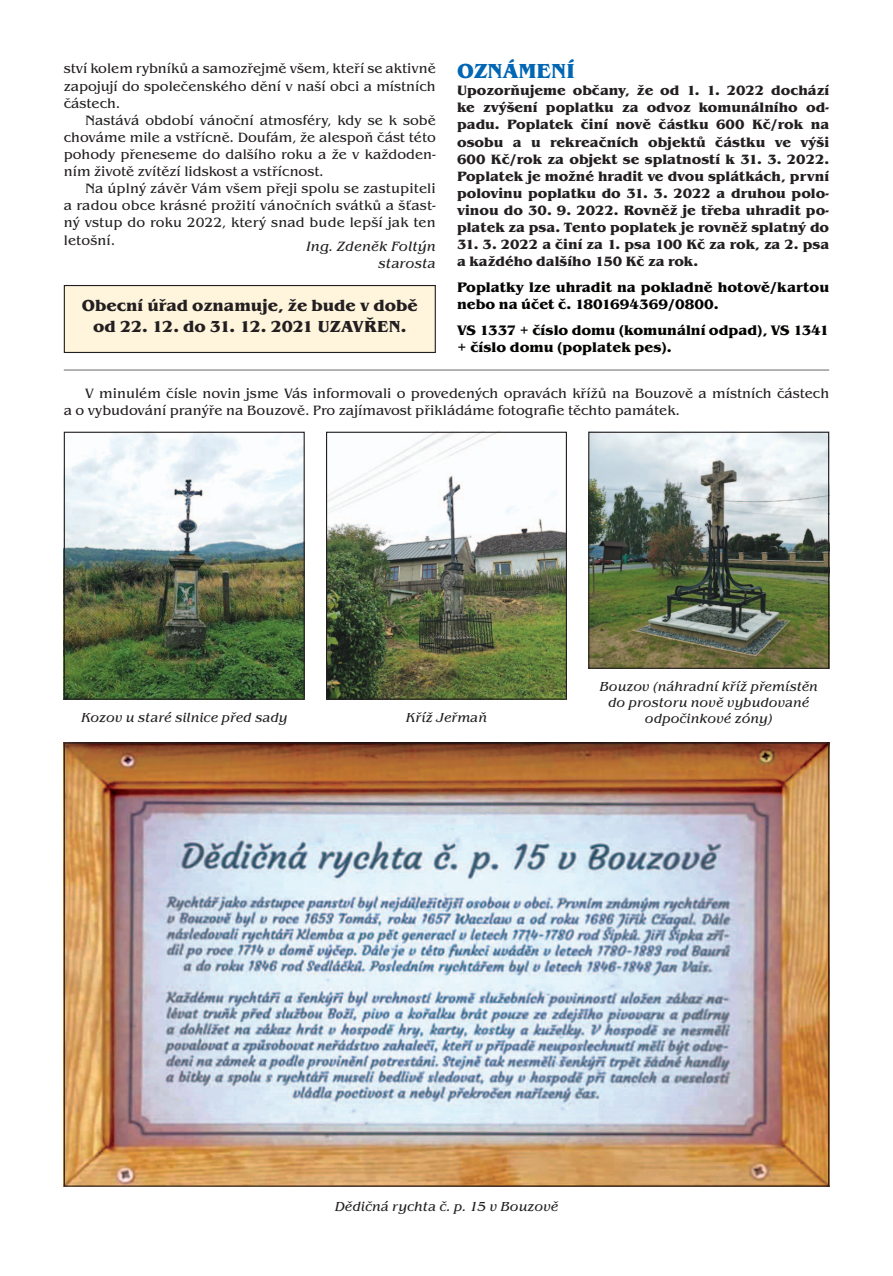
<style>
.page{position:relative;width:893px;height:1276px;background:#fff}
.page>*{position:absolute;margin:0;border:0;box-sizing:border-box;transform-origin:0 0}
.t1{font:700 21px "Benguiat Itc TOT";color:#0166b3}
.t2{font:700 16.5px/21px "Benguiat Itc TOT";color:#231f20;text-align:center}
.t3{font:700 14.25px/17.1px "Benguiat Itc TOT";color:#040503}
.t4{font:13.95px/17.1px "Benguiat Itc TOT";color:#231f20;text-align:justify}
.t5{font:700 13.95px/17.1px "Benguiat Itc TOT";color:#231f20;text-align:justify}
.t6{font:italic 13.95px/17.1px "Benguiat Itc TOT";letter-spacing:.01em;color:#231f20;text-align:right}
.t7{font:italic 13.5px/16.2px "Benguiat Itc TOT";color:#231f20;text-align:center}
</style>
<div class="page">
<img style="left:66px;top:434px;width:237px;height:263px">
<div style="left:64px;top:432px;width:241px;height:267px;border:1px solid #231f20"></div>
<div style="left:64px;top:285px;width:371px;height:67px;background:#fef5dc"></div>
<div style="left:64px;top:285px;width:372px;height:68px;border:1px solid #231f20"></div>
<hr style="left:64px;top:369px;width:765px;height:1px;background:#231f20">
<img style="left:590px;top:434px;width:237px;height:233px">
<div style="left:588px;top:432px;width:241px;height:237px;border:1px solid #231f20"></div>
<img style="left:328px;top:434px;width:237px;height:263px">
<div style="left:326px;top:432px;width:241px;height:267px;border:1px solid #231f20"></div>
<img style="left:66px;top:744px;width:761px;height:440px">
<h1 class="t1" style="left:457px;top:59px;width:119px">OZNÁMENÍ</h1>
<p class="t5" style="left:457px;top:82px;width:374px">Upozorňujeme občany, že od 1. 1. 2022 dochází ke zvýšení poplatku za odvoz komunálního od&shy;padu. Poplatek činí nově částku 600 Kč/rok na osobu a u rekreačních objektů částku ve výši 600 Kč/rok za objekt se splatností k 31. 3. 2022.<br>Poplatek je možné hradit ve dvou splátkách, první polovinu poplatku do 31. 3. 2022 a druhou polo&shy;vinou do 30. 9. 2022. Rovněž je třeba uhradit po&shy;platek za psa. Tento poplatek je rovněž splatný do</p>
<p class="t5" style="left:457px;top:236px;width:373px">31. 3. 2022 a činí za 1. psa 100 Kč za rok, za 2. psa a každého dalšího 150 Kč za rok.</p>
<p class="t3" style="left:457px;top:279px;width:374px">Poplatky lze uhradit na pokladně hotově/kartou nebo na účet č. 1801694369/0800.</p>
<p class="t3" style="left:457px;top:322px;width:374px">VS 1337 + číslo domu (komunální odpad), VS 1341 + číslo domu (poplatek pes).</p>
<p class="t4" style="left:64px;top:385px;width:767px;text-indent:21px">V minulém čísle novin jsme Vás informovali o provedených opravách křížů na Bouzově a místních částech a o vybudování pranýře na Bouzově. Pro zajímavost přikládáme fotografie těchto památek.</p>
<p class="t4" style="left:64px;top:60px;width:374px">ství kolem rybníků a samozřejmě všem, kteří se aktivně zapojují do společenského dění v naší obci a místních částech.</p>
<p class="t4" style="left:64px;top:112px;width:374px;text-indent:21px">Nastává období vánoční atmosféry, kdy se k sobě chováme mile a vstřícně. Doufám, že alespoň část této pohody přeneseme do dalšího roku a že v každoden&shy;ním životě zvítězí lidskost a vstřícnost.</p>
<p class="t4" style="left:64px;top:180px;width:374px;text-indent:21px">Na úplný závěr Vám všem přeji spolu se zastupiteli a radou obce krásné prožití vánočních svátků a šťast&shy;ný vstup do roku 2022, který snad bude lepší jak ten letošní.</p>
<p class="t6" style="left:306px;top:237px;width:131px">Ing. Zdeněk Foltýn starosta</p>
<p class="t2" style="left:82px;top:295px;width:338px">Obecní úřad oznamuje, že bude v době od 22. 12. do 31. 12. 2021 uzavřen.</p>
<p class="t7" style="left:81px;top:709px;width:208px">Kozov u staré silnice před sady</p>
<p class="t7" style="left:406px;top:709px;width:83px">Kříž Jeřmaň</p>
<p class="t7" style="left:599px;top:678px;width:220px">Bouzov (náhradní kříž přemístěn do prostoru nově vybudované odpočinkové zóny)</p>
<p class="t7" style="left:335px;top:1198px;width:225px">Dědičná rychta č. p. 15 v Bouzově</p>
</div>
